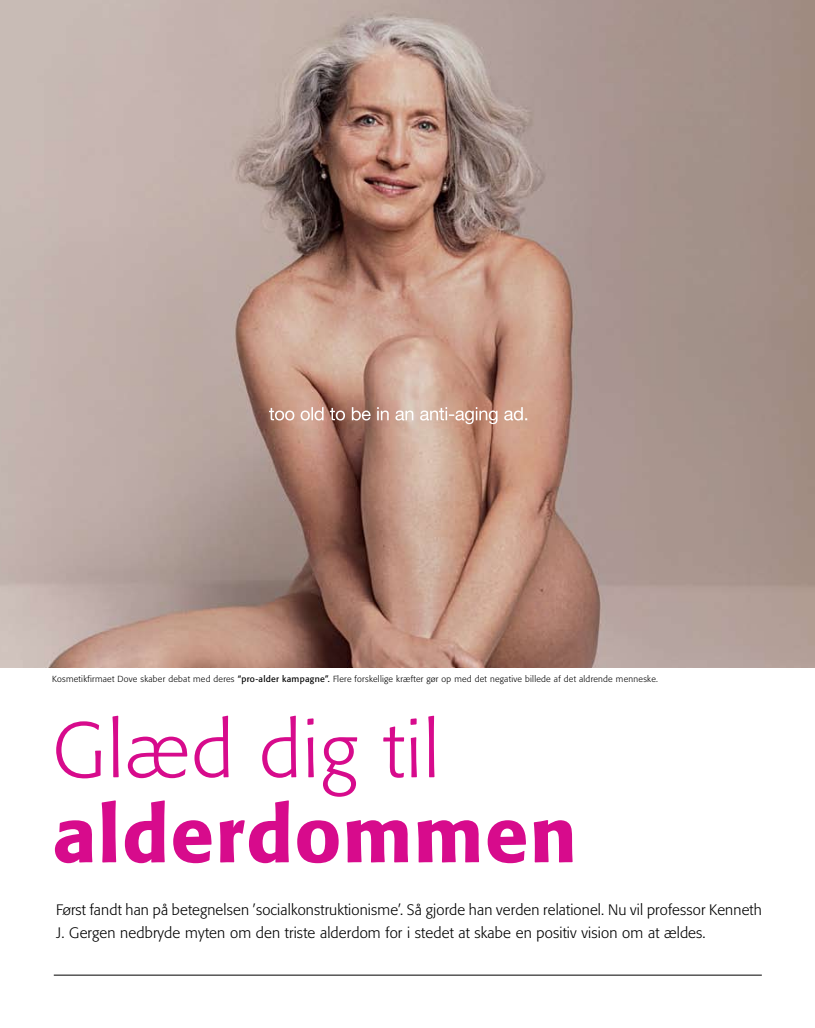
<style>
.page{position:relative;width:815px;height:1028px;background:#fff}
.page>*{position:absolute;margin:0;border:0;box-sizing:border-box;transform-origin:0 0}
.t1{font:500 77.5px "Formata";letter-spacing:.02em;color:#d70b8c}
.t2{font:300 77.5px "Formata";letter-spacing:.02em;color:#d70b8c}
.t3{font:300 15px/22.5px "Formata";letter-spacing:.01em;color:#000}
.t4{font:300 8.75px "Formata";letter-spacing:.03em;color:#000}
.s1{font-weight:400}
</style>
<div class="page">
<hr style="left:54px;top:974px;width:708px;height:1px;background:#000">
<img style="left:0;top:0;width:815px;height:667px">
<svg style="left:269px;top:407px;width:258px;height:17px;background:#cba799"></svg>
<p class="t4" style="left:52px;top:673px;width:607px">Kosmetikfirmaet Dove skaber debat med deres <span class="s1">“pro-alder kampagne”.</span> Flere forskellige kræfter gør op med det negative billede af det aldrende menneske.</p>
<h1 class="t2" style="left:53px;top:704px;width:388px">Glæd dig til</h1>
<h1 class="t1" style="left:53px;top:787px;width:525px">alderdommen</h1>
<p class="t3" style="left:56px;top:898px;width:707px">Først fandt han på betegnelsen ’socialkonstruktionisme’. Så gjorde han verden relationel. Nu vil professor Kenneth<br>J. Gergen nedbryde myten om den triste alderdom for i stedet at skabe en positiv vision om at ældes.</p>
</div>
